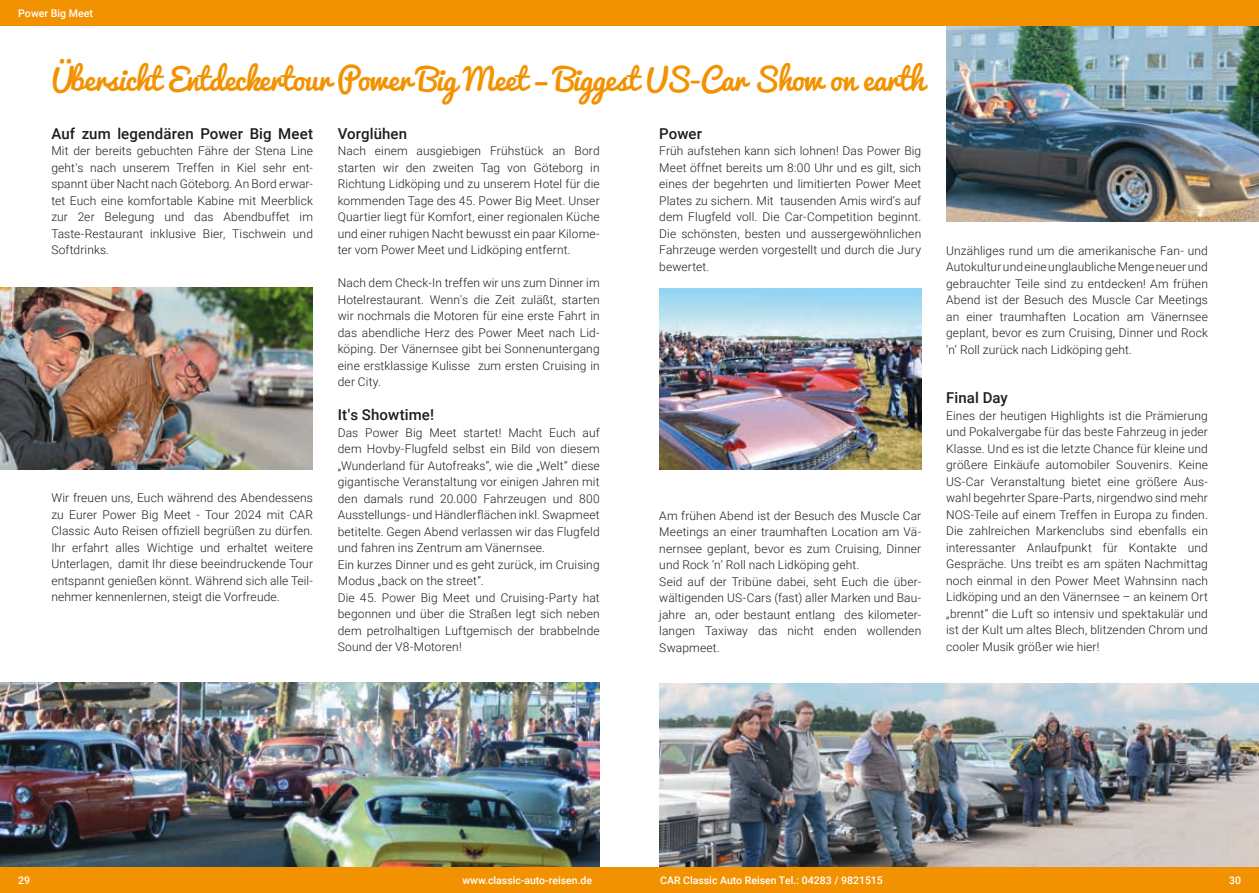
<style>
.page{position:relative;width:1259px;height:893px;background:#fff}
.page>*{position:absolute;margin:0;border:0;box-sizing:border-box;transform-origin:0 0}
.t1{font:30px "Pacifico";letter-spacing:-.025em;color:#f39200}
.t2{font:500 15px "Roboto";letter-spacing:.01em;color:#1d1d1b}
.t3{font:300 12px/16.5px "Roboto";letter-spacing:.01em;color:#1d1d1b;text-align:justify}
.t4{font:500 10.5px "Roboto";color:#fff}
</style>
<div class="page">
<img style="left:0;top:287px;width:312px;height:182px">
<img style="left:0;top:683px;width:600px;height:184px">
<img style="left:946px;top:26px;width:313px;height:195px">
<img style="left:659px;top:684px;width:600px;height:183px">
<img style="left:659px;top:288px;width:262px;height:181px">
<div style="left:0;top:0;width:1259px;height:26px;background:#f39200"></div>
<div style="left:0;top:867px;width:1259px;height:26px;background:#f39200"></div>
<p class="t4" style="left:18px;top:6px;width:76px">Power Big Meet</p>
<h1 class="t1" style="left:51px;top:64px;width:875px">Übersicht Entdeckertour Power Big Meet – Biggest US-Car Show on earth</h1>
<p class="t2" style="left:51px;top:123px;width:263px">Auf zum legendären Power Big Meet</p>
<p class="t3" style="left:51px;top:142px;width:263px">Mit der bereits gebuchten Fähre der Stena Line geht's nach unserem Treffen in Kiel sehr ent&shy;spannt über Nacht nach Göteborg. An Bord erwar&shy;tet Euch eine komfortable Kabine mit Meerblick zur 2er Belegung und das Abendbuffet im Taste-Restaurant inklusive Bier, Tischwein und Softdrinks.</p>
<p class="t3" style="left:51px;top:489px;width:263px">Wir freuen uns, Euch während des Abendessens zu Eurer Power Big Meet - Tour 2024 mit CAR Classic Auto Reisen offiziell begrüßen zu dürfen.<br>Ihr erfahrt alles Wichtige und erhaltet weitere Unterlagen, damit Ihr diese beeindruckende Tour entspannt genießen könnt. Während sich alle Teil&shy;nehmer kennenlernen, steigt die Vorfreude.</p>
<p class="t2" style="left:338px;top:123px;width:71px">Vorglühen</p>
<p class="t3" style="left:338px;top:142px;width:263px">Nach einem ausgiebigen Frühstück an Bord starten wir den zweiten Tag von Göteborg in Richtung Lidköping und zu unserem Hotel für die kommenden Tage des 45. Power Big Meet. Unser Quartier liegt für Komfort, einer regionalen Küche und einer ruhigen Nacht bewusst ein paar Kilome&shy;ter vom Power Meet und Lidköping entfernt.</p>
<p class="t3" style="left:338px;top:274px;width:263px">Nach dem Check-In treffen wir uns zum Dinner im Hotelrestaurant. Wenn's die Zeit zuläßt, starten wir nochmals die Motoren für eine erste Fahrt in das abendliche Herz des Power Meet nach Lid&shy;köping. Der Vänernsee gibt bei Sonnenuntergang eine erstklassige Kulisse zum ersten Cruising in der City.</p>
<p class="t2" style="left:338px;top:404px;width:98px">It's Showtime!</p>
<p class="t3" style="left:338px;top:424px;width:263px;text-align:left">Das Power Big Meet startet! Macht Euch auf dem Hovby-Flugfeld selbst ein Bild von diesem „Wunderland für Autofreaks“, wie die „Welt“ diese gigantische Veranstaltung vor einigen Jahren mit den damals rund 20.000 Fahrzeugen und 800<br>Ausstellungs- und Händlerflächen inkl. Swapmeet betitelte. Gegen Abend verlassen wir das Flugfeld und fahren ins Zentrum am Vänernsee.<br>Ein kurzes Dinner und es geht zurück, im Cruising Modus „back on the street“.<br>Die 45. Power Big Meet und Cruising-Party hat begonnen und über die Straßen legt sich neben dem petrolhaltigen Luftgemisch der brabbelnde Sound der V8-Motoren!</p>
<p class="t2" style="left:659px;top:123px;width:44px">Power</p>
<p class="t3" style="left:659px;top:142px;width:263px">Früh aufstehen kann sich lohnen! Das Power Big Meet öffnet bereits um 8:00 Uhr und es gilt, sich eines der begehrten und limitierten Power Meet Plates zu sichern. Mit tausenden Amis wird’s auf dem Flugfeld voll. Die Car-Competition beginnt.<br>Die schönsten, besten und aussergewöhnlichen Fahrzeuge werden vorgestellt und durch die Jury bewertet.</p>
<p class="t3" style="left:659px;top:506px;width:263px;text-align:left">Am frühen Abend ist der Besuch des Muscle Car Meetings an einer traumhaften Location am Vä&shy;nernsee geplant, bevor es zum Cruising, Dinner und Rock ‘n‘ Roll nach Lidköping geht.<br>Seid auf der Tribüne dabei, seht Euch die über&shy;wältigenden US-Cars (fast) aller Marken und Bau&shy;jahre an, oder bestaunt entlang des kilometer&shy;langen Taxiway das nicht enden wollenden Swapmeet.</p>
<p class="t3" style="left:946px;top:242px;width:263px">Unzähliges rund um die amerikanische Fan- und Autokultur und eine unglaubliche Menge neuer und gebrauchter Teile sind zu entdecken! Am frühen Abend ist der Besuch des Muscle Car Meetings an einer traumhaften Location am Vänernsee geplant, bevor es zum Cruising, Dinner und Rock ‘n‘ Roll zurück nach Lidköping geht.</p>
<p class="t2" style="left:946px;top:388px;width:63px">Final Day</p>
<p class="t3" style="left:946px;top:407px;width:263px">Eines der heutigen Highlights ist die Prämierung und Pokalvergabe für das beste Fahrzeug in jeder Klasse. Und es ist die letzte Chance für kleine und größere Einkäufe automobiler Souvenirs. Keine US-Car Veranstaltung bietet eine größere Aus&shy;wahl begehrter Spare-Parts, nirgendwo sind mehr NOS-Teile auf einem Treffen in Europa zu finden.<br>Die zahlreichen Markenclubs sind ebenfalls ein interessanter Anlaufpunkt für Kontakte und Gespräche. Uns treibt es am späten Nachmittag noch einmal in den Power Meet Wahnsinn nach Lidköping und an den Vänernsee – an keinem Ort „brennt“ die Luft so intensiv und spektakulär und ist der Kult um altes Blech, blitzenden Chrom und cooler Musik größer wie hier!</p>
<p class="t4" style="left:462px;top:873px;width:131px">www.classic-auto-reisen.de</p>
<p class="t4" style="left:660px;top:873px;width:224px">CAR Classic Auto Reisen Tel.: 04283 / 9821515</p>
<p class="t4" style="left:18px;top:873px;width:13px">29</p>
<p class="t4" style="left:1229px;top:873px;width:13px">30</p>
</div>
